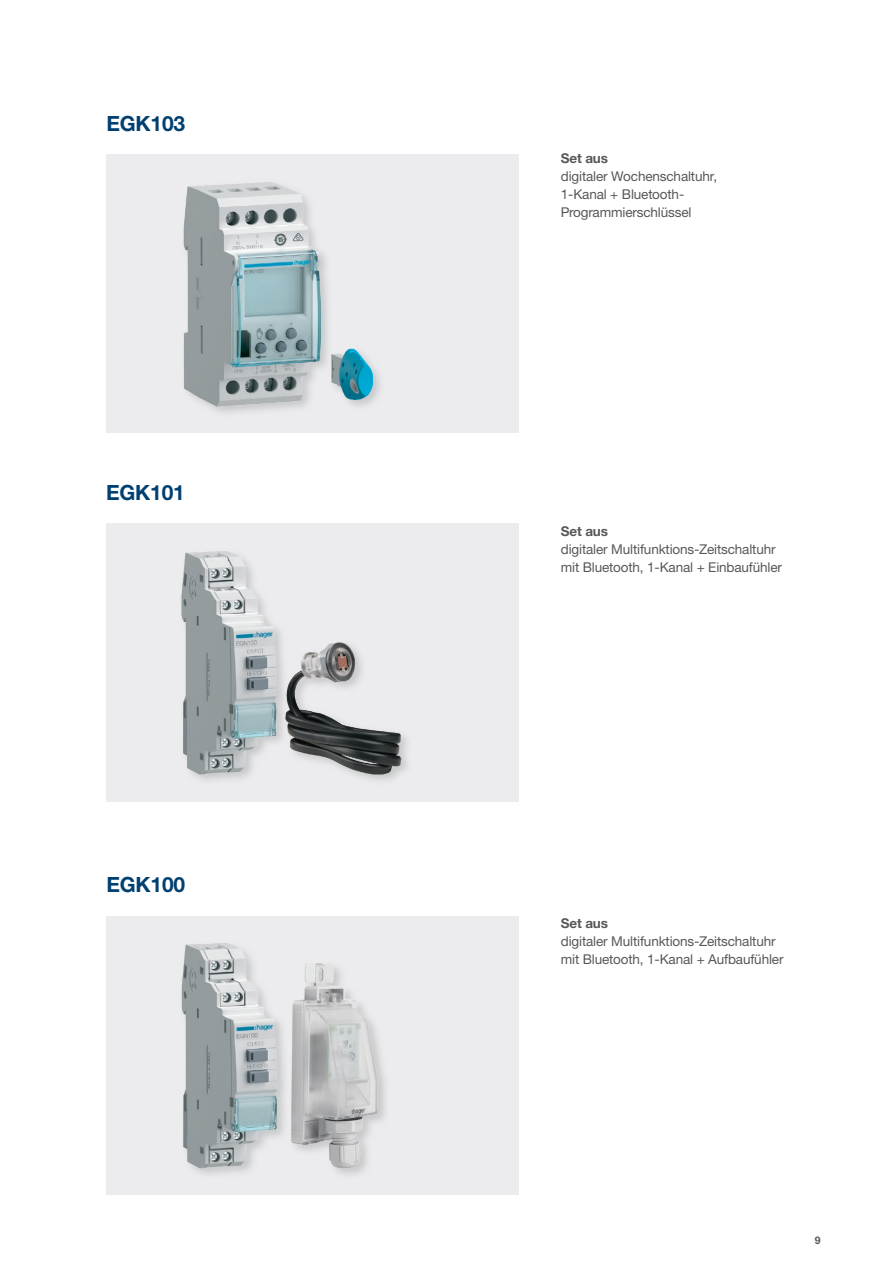
<style>
.page{position:relative;width:893px;height:1263px;background:#fff}
.page>*{position:absolute;margin:0;border:0;box-sizing:border-box;transform-origin:0 0}
.t1{font:700 21px "Helvetica Neue LTW1 G";letter-spacing:-.01em;color:#004071}
.t2{font:13.5px/18px "Helvetica Neue LTW1 G";letter-spacing:-.01em;color:#57585a}
.t3{font:700 13.5px "Helvetica Neue LTW1 G";letter-spacing:-.01em;color:#57585a}
.t4{font:700 10.5px "Helvetica Neue LTW1 G";color:#57585a}
</style>
<div class="page">
<div style="left:106px;top:916px;width:413px;height:279px;background:#ececee"></div>
<div style="left:106px;top:154px;width:413px;height:278px;background:#ececee"></div>
<div style="left:106px;top:523px;width:413px;height:278px;background:#ececee"></div>
<img style="left:181px;top:943px;width:204px;height:232px">
<svg style="left:208px;top:367px;width:172px;height:46px"></svg>
<img style="left:183px;top:182px;width:190px;height:224px">
<img style="left:181px;top:551px;width:227px;height:230px">
<h1 class="t1" style="left:106px;top:111px;width:80px">EGK103</h1>
<h1 class="t1" style="left:106px;top:480px;width:80px">EGK101</h1>
<h1 class="t1" style="left:106px;top:871px;width:80px">EGK100</h1>
<p class="t3" style="left:561px;top:149px;width:49px">Set aus</p>
<p class="t2" style="left:561px;top:167px;width:158px">digitaler Wochenschaltuhr,<br>1-Kanal + Bluetooth-<br>Programmierschlüssel</p>
<p class="t3" style="left:561px;top:523px;width:49px">Set aus</p>
<p class="t2" style="left:561px;top:540px;width:223px">digitaler Multifunktions-Zeitschaltuhr mit Bluetooth, 1-Kanal + Einbaufühler</p>
<p class="t3" style="left:561px;top:914px;width:49px">Set aus</p>
<p class="t2" style="left:561px;top:932px;width:224px">digitaler Multifunktions-Zeitschaltuhr mit Bluetooth, 1-Kanal + Aufbaufühler</p>
<p class="t4" style="left:815px;top:1233px;width:7px">9</p>
</div>
